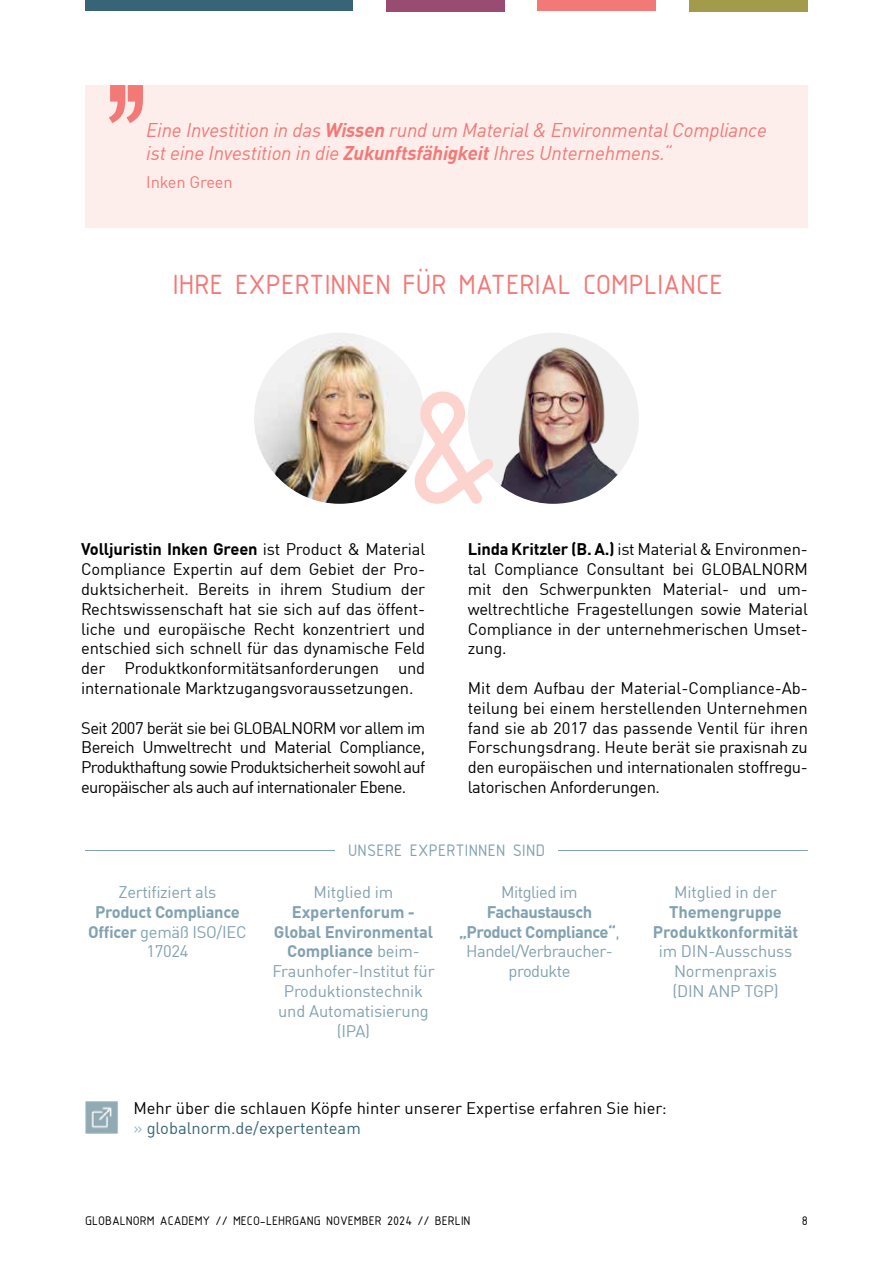
<style>
.page{position:relative;width:893px;height:1263px;background:#fff}
.page>*{position:absolute;margin:0;border:0;box-sizing:border-box;transform-origin:0 0}
.t1{font:30px "ISOCPEUR";letter-spacing:-.005em;color:#f37977}
.t2{font:italic 19.5px/23.4px "DIN Offc";letter-spacing:-.01em;color:#f37977}
.t3{font:18px "ISOCPEUR";letter-spacing:.015em;color:#82a1b1}
.t4{font:16.5px/19.8px "DIN Offc";letter-spacing:-.01em;color:#000;text-align:justify}
.t5{font:16.5px/19.8px "DIN Offc";letter-spacing:-.01em;color:#82a1b1;text-align:center}
.t6{font:700 16.5px/19.8px "DIN Offc";letter-spacing:-.02em;color:#82a1b1;text-align:center}
.t7{font:16.5px "DIN Offc";letter-spacing:-.03em;color:#82a1b1}
.t8{font:16.5px "DIN Offc";letter-spacing:-.01em;color:#f37977}
.t9{font:13.5px "ISOCPEUR";color:#000}
.s1{font-weight:700}
.s2{font-weight:400}
.s3{color:#9fb8c5}
.s4{color:#386477}
</style>
<div class="page">
<div style="left:538px;top:0;width:118px;height:11px;background:#f37977"></div>
<div style="left:85px;top:0;width:268px;height:11px;background:#386477"></div>
<div style="left:689px;top:0;width:119px;height:11px;background:#a29b4c"></div>
<div style="left:386px;top:0;width:118px;height:11px;background:#9a4b71"></div>
<div style="left:85px;top:85px;width:723px;height:142px;background:#feeeeb"></div>
<svg style="left:109px;top:85px;width:34px;height:38px"></svg>
<img style="left:254px;top:333px;width:171px;height:171px;border-radius:86px">
<img style="left:472px;top:340px;width:162px;height:164px">
<svg style="left:415px;top:392px;width:78px;height:112px"></svg>
<img style="left:85px;top:1101px;width:33px;height:33px">
<hr style="left:85px;top:850px;width:723px;height:1px;background:#82a1b1">
<div style="left:335px;top:832px;width:223px;height:37px;background:#fff"></div>
<p class="t2" style="left:146px;top:117px;width:622px">Eine Investition in das <span class="s1">Wissen</span> rund um Material &amp; Environmental Compliance ist eine Investition in die <span class="s1">Zukunftsfähigkeit</span> Ihres Unternehmens.“</p>
<p class="t8" style="left:146px;top:172px;width:88px">Inken Green</p>
<h1 class="t1" style="left:173px;top:265px;width:13px">IHRE</h1>
<h1 class="t1" style="left:235px;top:265px;width:29px">EXPER</h1>
<h1 class="t1" style="left:309px;top:265px;width:37px">TINNEN</h1>
<h1 class="t1" style="left:402px;top:265px;width:276px">FÜR MATERIAL COMPLIANCE</h1>
<p class="t4" style="left:81px;top:539px;width:346px"><span class="s1">Volljuristin Inken Green</span> ist Product &amp; Material Compliance Expertin auf dem Gebiet der Pro&shy;duktsicherheit. Bereits in ihrem Studium der Rechtswissenschaft hat sie sich auf das öffent&shy;liche und europäische Recht konzentriert und entschied sich schnell für das dynamische Feld der Produktkonformitätsanforderungen und internationale Marktzugangsvoraussetzungen.</p>
<p class="t4" style="left:81px;top:717px;width:346px">Seit 2007 berät sie bei GLOBALNORM vor allem im Bereich Umweltrecht und Material Compliance, Produkthaftung sowie Produktsicherheit sowohl auf europäischer als auch auf internationaler Ebene.</p>
<p class="t4" style="left:468px;top:539px;width:342px"><span class="s1">Linda Kritzler (B. A.)</span> ist Material &amp; Environmen&shy;tal Compliance Consultant bei GLOBALNORM mit den Schwerpunkten Material- und um&shy;weltrechtliche Fragestellungen sowie Material Compliance in der unternehmerischen Umset&shy;zung.</p>
<p class="t4" style="left:468px;top:678px;width:342px">Mit dem Aufbau der Material-Compliance-Ab&shy;teilung bei einem herstellenden Unternehmen fand sie ab 2017 das passende Ventil für ihren Forschungsdrang. Heute berät sie praxisnah zu den europäischen und internationalen stoffregu&shy;latorischen Anforderungen.</p>
<p class="t5" style="left:118px;top:882px;width:99px">Zertifiziert als</p>
<p class="t6" style="left:88px;top:901px;width:160px">Product Compliance<br>Officer <span class="s2">gemäß ISO/IEC<br>17024</span></p>
<p class="t3" style="left:348px;top:839px;width:38px">UNSERE</p>
<p class="t3" style="left:410px;top:839px;width:10px">EXPER</p>
<p class="t3" style="left:455px;top:839px;width:23px">TINNEN</p>
<p class="t3" style="left:513px;top:839px;width:34px">SIND</p>
<p class="t5" style="left:314px;top:882px;width:81px">Mitglied im</p>
<p class="t5" style="left:272px;top:902px;width:164px"><span class="s1">Expertenforum -<br>Global Environmental<br>Compliance</span> beim-<br>Fraunhofer-Institut für<br>Produktionstechnik und Automatisierung (IPA)</p>
<p class="t7" style="left:501px;top:882px;width:78px">Mitglied im</p>
<p class="t6" style="left:459px;top:901px;width:162px">Fachaustausch „Product Compliance“<span class="s2">,<br>Handel/Verbraucher&shy;produkte</span></p>
<p class="t5" style="left:674px;top:882px;width:104px">Mitglied in der</p>
<p class="t6" style="left:653px;top:901px;width:147px">Themengruppe<br>Produktkonformität</p>
<p class="t5" style="left:659px;top:941px;width:135px">im DIN-Ausschuss<br>Normenpraxis (DIN ANP TGP)</p>
<p class="t4" style="left:133px;top:1098px;width:535px">Mehr über die schlauen Köpfe hinter unserer Expertise erfahren Sie hier: <span class="s3">»</span> <span class="s4">globalnorm.de/expertenteam</span></p>
<p class="t9" style="left:85px;top:1212px;width:387px">GLOBALNORM ACADEMY // MECO-LEHRGANG NOVEMBER 2024 // BERLIN</p>
<p class="t9" style="left:802px;top:1212px;width:8px">8</p>
</div>
